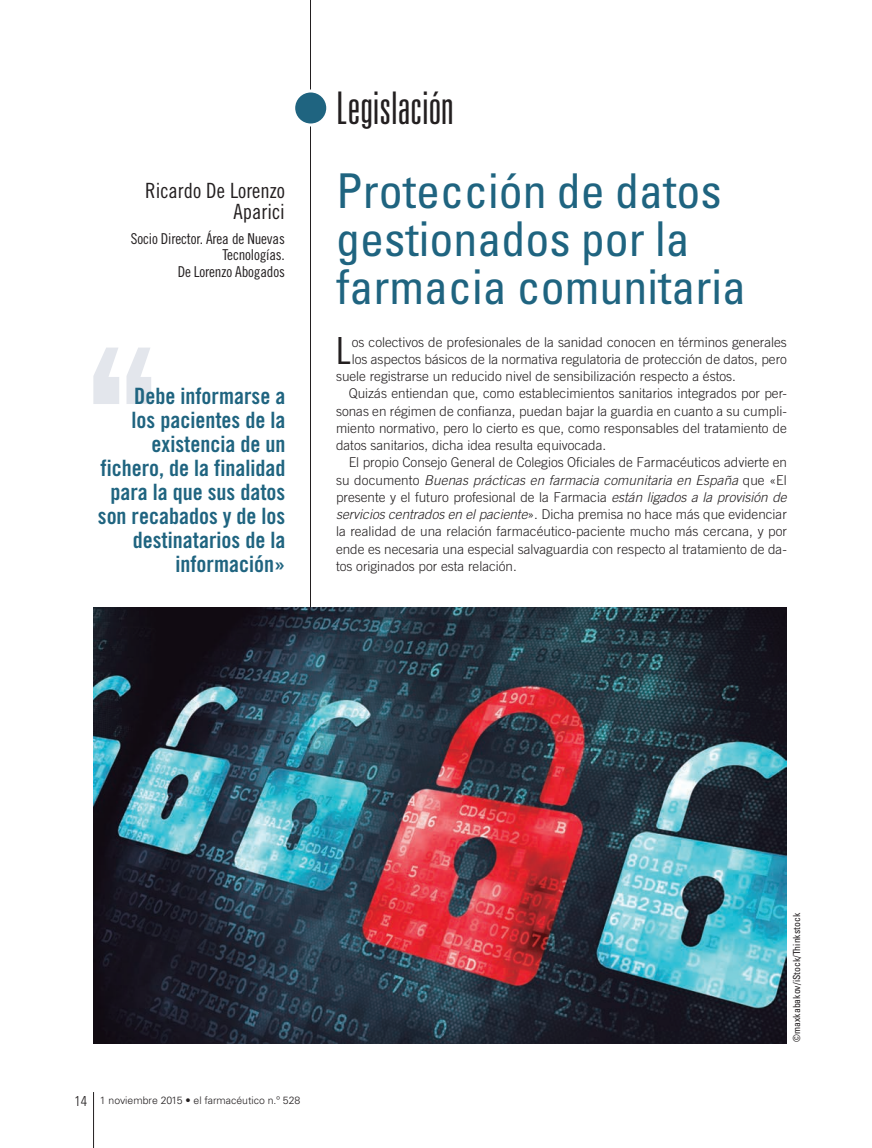
<style>
.page{position:relative;width:872px;height:1148px;background:#fff}
.page>*{position:absolute;margin:0;border:0;box-sizing:border-box;transform-origin:0 0}
.t1{font:condensed 48px/48px "Univers LT Std";color:#1f6480}
.t2{font:300 ultra-condensed 45px "Univers LT Std";color:#231f20}
.t3{font:37.35px "Trade Gothic LT Std Cn 18";color:#231f20}
.t4{font:22.5px/24px "Trade Gothic LT Std Bd Cn 20";color:#1f6480;text-align:right}
.t5{font:21px/21px "Trade Gothic LT Std Cn 18";color:#231f20;text-align:right}
.t6{font:15px/16.5px "Trade Gothic LT Std Cn 18";letter-spacing:-.01em;color:#231f20;text-align:right}
.t7{font:300 condensed 14.25px "Univers LT Std";color:#231f20}
.t8{font:300 13.5px "Trade Gothic LT Std";color:#231f20}
.t9{font:italic 300 13.5px "Trade Gothic LT Std";letter-spacing:.005em;color:#231f20}
.t10{font:300 10.5px "Univers LT Std";color:#231f20}
.t11{font:condensed 9.75px "Univers LT Std";color:#231f20}
.s1{font-style:normal}
.s2{font-style:italic}
</style>
<div class="page">
<hr style="left:93px;top:1092px;width:1px;height:56px;background:#231f20">
<hr style="left:310px;top:0;width:1px;height:1042px;background:#231f20">
<div style="left:294px;top:91px;width:34px;height:34px;background:#1f6480;border-radius:50%"></div>
<div style="left:292px;top:89px;width:37px;height:38px;border:3px solid #fff;border-radius:50%"></div>
<svg style="left:126px;top:348px;width:25px;height:56px"></svg>
<svg style="left:93px;top:348px;width:26px;height:56px"></svg>
<img style="left:94px;top:607px;width:692px;height:436px">
<h3 class="t5" style="left:145px;top:180px;width:141px">Ricardo De Lorenzo<br>Aparici</h3>
<p class="t6" style="left:131px;top:230px;width:155px">Socio Director. Área de Nuevas<br>Tecnologías.<br>De Lorenzo Abogados</p>
<h3 class="t4" style="left:98px;top:384px;width:189px">Debe informarse a<br>los pacientes de la existencia de un fichero, de la finalidad para la que sus datos son recabados y de los destinatarios de la información»</h3>
<h2 class="t2" style="left:336px;top:85px;width:119px">Legislación</h2>
<h1 class="t1" style="left:336px;top:166px;width:412px">Protección de datos gestionados por la farmacia comunitaria</h1>
<h3 class="t3" style="left:336px;top:328px;width:16px">L</h3>
<p class="t8" style="left:352px;top:334px;width:437px">os colectivos de profesionales de la sanidad conocen en términos generales</p>
<p class="t8" style="left:352px;top:351px;width:437px">los aspectos básicos de la normativa regulatoria de protección de datos, pero</p>
<p class="t8" style="left:336px;top:368px;width:401px">suele registrarse un reducido nivel de sensibilización respecto a éstos.</p>
<p class="t8" style="left:349px;top:386px;width:439px">Quizás entiendan que, como establecimientos sanitarios integrados por per-</p>
<p class="t8" style="left:336px;top:403px;width:452px">sonas en régimen de confianza, puedan bajar la guardia en cuanto a su cumpli-</p>
<p class="t8" style="left:336px;top:420px;width:452px">miento normativo, pero lo cierto es que, como responsables del tratamiento de</p>
<p class="t8" style="left:336px;top:437px;width:272px">datos sanitarios, dicha idea resulta equivocada.</p>
<p class="t8" style="left:349px;top:455px;width:439px">El propio Consejo General de Colegios Oficiales de Farmacéuticos advierte en</p>
<p class="t9" style="left:336px;top:472px;width:452px"><span class="s1">su documento</span> Buenas prácticas en farmacia comunitaria en España <span class="s1">que «El</span></p>
<p class="t8" style="left:336px;top:489px;width:452px">presente y el futuro profesional de la Farmacia <span class="s2">están ligados a la provisión de</span></p>
<p class="t8" style="left:336px;top:506px;width:452px"><span class="s2">servicios centrados en el paciente</span>». Dicha premisa no hace más que evidenciar</p>
<p class="t8" style="left:336px;top:524px;width:452px">la realidad de una relación farmacéutico-paciente mucho más cercana, y por</p>
<p class="t8" style="left:336px;top:541px;width:452px">ende es necesaria una especial salvaguardia con respecto al tratamiento de da-</p>
<p class="t8" style="left:336px;top:558px;width:182px">tos originados por esta relación.</p>
<p class="t7" style="left:74px;top:1092px;width:14px">14</p>
<p class="t10" style="left:100px;top:1094px;width:202px">1 noviembre 2015 • el farmacéutico n.º 528</p>
<p class="t11" style="left:790px;top:1042px;width:130px;rotate:-90deg">©maxkabakov/iStock/Thinkstock</p>
</div>
